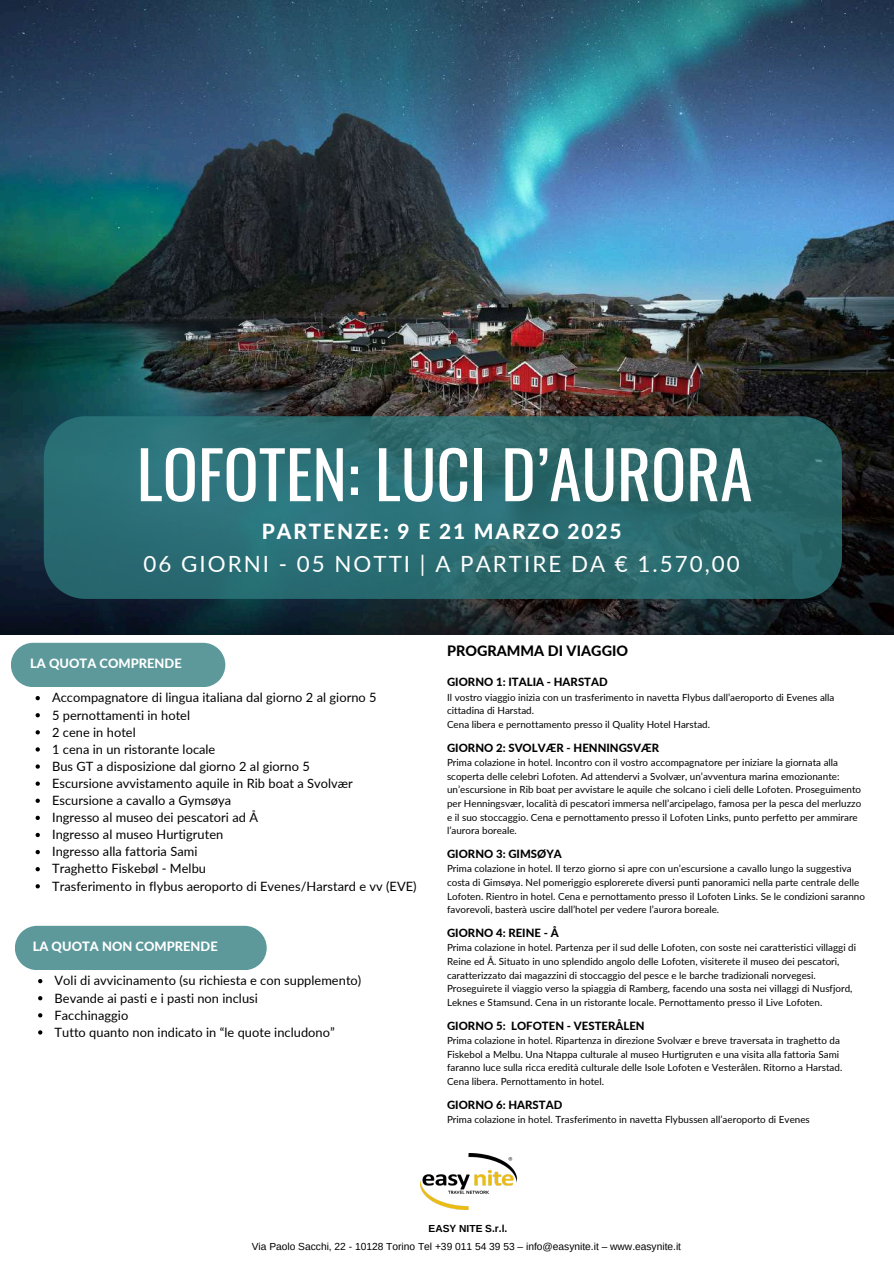
<style>
.page{position:relative;width:894px;height:1264px;background:#fff}
.page>*{position:absolute;margin:0;border:0;box-sizing:border-box;transform-origin:0 0}
.t1{font:65.4px "Oswald";color:#fff}
.t2{font:22.35px "Lato";letter-spacing:.09em;color:#fff}
.t3{font:800 20.85px "Lato";letter-spacing:.09em;color:#fff}
.t4{font:800 14.25px "Lato";letter-spacing:.005em;color:#000}
.t5{font:12.75px/17.1px "Lato";letter-spacing:.005em;color:#000}
.t6{font:800 12.75px "Lato";letter-spacing:.005em;color:#fff}
.t7{font:800 11.25px "Lato";letter-spacing:.005em;color:#000}
.t8{font:10.2px "Arimo";color:#000}
.t9{font:700 10.2px "Arimo";color:#000}
.t10{font:9.75px/13.6px "Lato";letter-spacing:.005em;color:#000}
</style>
<div class="page">
<img style="left:0;top:0;width:893px;height:634px">
<svg style="left:44px;top:416px;width:797px;height:183px;background:#2b6b70"></svg>
<div style="left:11px;top:642px;width:214px;height:45px;background:#5d999b"></div>
<div style="left:15px;top:925px;width:251px;height:45px;background:#5d999b"></div>
<img style="left:420px;top:1153px;width:96px;height:55px">
<svg style="left:36px;top:696px;width:4px;height:4px"></svg>
<svg style="left:36px;top:713px;width:4px;height:4px"></svg>
<svg style="left:36px;top:730px;width:4px;height:4px"></svg>
<svg style="left:36px;top:747px;width:4px;height:4px"></svg>
<svg style="left:36px;top:764px;width:4px;height:4px"></svg>
<svg style="left:36px;top:781px;width:4px;height:4px"></svg>
<svg style="left:36px;top:798px;width:4px;height:5px"></svg>
<svg style="left:36px;top:815px;width:4px;height:5px"></svg>
<svg style="left:36px;top:832px;width:4px;height:5px"></svg>
<svg style="left:36px;top:850px;width:4px;height:4px"></svg>
<svg style="left:36px;top:867px;width:4px;height:4px"></svg>
<svg style="left:36px;top:884px;width:4px;height:4px"></svg>
<svg style="left:38px;top:979px;width:4px;height:4px"></svg>
<svg style="left:38px;top:996px;width:4px;height:4px"></svg>
<svg style="left:38px;top:1013px;width:4px;height:4px"></svg>
<svg style="left:38px;top:1030px;width:4px;height:4px"></svg>
<h1 class="t1" style="left:137px;top:423px;width:617px">LOFOTEN: LUCI D’AURORA</h1>
<h3 class="t3" style="left:262px;top:518px;width:361px">PARTENZE: 9 E 21 MARZO 2025</h3>
<h2 class="t2" style="left:143px;top:550px;width:597px">06 GIORNI - 05 NOTTI | A PARTIRE DA € 1.570,00</h2>
<h3 class="t6" style="left:30px;top:655px;width:153px">LA QUOTA COMPRENDE</h3>
<p class="t5" style="left:52px;top:689px;width:366px">Accompagnatore di lingua italiana dal giorno 2 al giorno 5<br>5 pernottamenti in hotel<br>2 cene in hotel<br>1 cena in un ristorante locale<br>Bus GT a disposizione dal giorno 2 al giorno 5<br>Escursione avvistamento aquile in Rib boat a Svolvær Escursione a cavallo a Gymsøya<br>Ingresso al museo dei pescatori ad Å<br>Ingresso al museo Hurtigruten<br>Ingresso alla fattoria Sami<br>Traghetto Fiskebøl - Melbu<br>Trasferimento in flybus aeroporto di Evenes/Harstard e vv (EVE)</p>
<h3 class="t6" style="left:33px;top:938px;width:186px">LA QUOTA NON COMPRENDE</h3>
<h3 class="t5" style="left:55px;top:971px;width:308px">Voli di avvicinamento (su richiesta e con supplemento)<br>Bevande ai pasti e i pasti non inclusi<br>Facchinaggio<br>Tutto quanto non indicato in “le quote includono”</h3>
<h3 class="t4" style="left:447px;top:642px;width:182px">PROGRAMMA DI VIAGGIO</h3>
<p class="t7" style="left:447px;top:675px;width:162px">GIORNO 1: ITALIA - HARSTAD</p>
<p class="t10" style="left:447px;top:690px;width:389px">Il vostro viaggio inizia con un trasferimento in navetta Flybus dall’aeroporto di Evenes alla cittadina di Harstad.<br>Cena libera e pernottamento presso il Quality Hotel Harstad.</p>
<p class="t7" style="left:447px;top:740px;width:213px">GIORNO 2: SVOLVÆR - HENNINGSVÆR</p>
<p class="t10" style="left:447px;top:755px;width:415px">Prima colazione in hotel. Incontro con il vostro accompagnatore per iniziare la giornata alla scoperta delle celebri Lofoten. Ad attendervi a Svolvær, un’avventura marina emozionante: un’escursione in Rib boat per avvistare le aquile che solcano i cieli delle Lofoten. Proseguimento per Henningsvær, località di pescatori immersa nell’arcipelago, famosa per la pesca del merluzzo e il suo stoccaggio. Cena e pernottamento presso il Lofoten Links, punto perfetto per ammirare l’aurora boreale.</p>
<p class="t7" style="left:447px;top:847px;width:116px">GIORNO 3: GIMSØYA</p>
<p class="t10" style="left:447px;top:861px;width:419px">Prima colazione in hotel. Il terzo giorno si apre con un’escursione a cavallo lungo la suggestiva costa di Gimsøya. Nel pomeriggio esplorerete diversi punti panoramici nella parte centrale delle Lofoten. Rientro in hotel. Cena e pernottamento presso il Lofoten Links. Se le condizioni saranno favorevoli, basterà uscire dall’hotel per vedere l’aurora boreale.</p>
<p class="t7" style="left:447px;top:926px;width:113px">GIORNO 4: REINE - Å</p>
<p class="t10" style="left:447px;top:940px;width:410px">Prima colazione in hotel. Partenza per il sud delle Lofoten, con soste nei caratteristici villaggi di Reine ed Å. Situato in uno splendido angolo delle Lofoten, visiterete il museo dei pescatori, caratterizzato dai magazzini di stoccaggio del pesce e le barche tradizionali norvegesi.<br>Proseguirete il viaggio verso la spiaggia di Ramberg, facendo una sosta nei villaggi di Nusfjord, Leknes e Stamsund. Cena in un ristorante locale. Pernottamento presso il Live Lofoten.</p>
<p class="t7" style="left:447px;top:1018px;width:199px">GIORNO 5: LOFOTEN - VESTERÅLEN</p>
<p class="t10" style="left:447px;top:1033px;width:397px">Prima colazione in hotel. Ripartenza in direzione Svolvær e breve traversata in traghetto da Fiskebol a Melbu. Una Ntappa culturale al museo Hurtigruten e una visita alla fattoria Sami faranno luce sulla ricca eredità culturale delle Isole Lofoten e Vesterålen. Ritorno a Harstad.<br>Cena libera. Pernottamento in hotel.</p>
<p class="t7" style="left:447px;top:1097px;width:117px">GIORNO 6: HARSTAD</p>
<p class="t10" style="left:447px;top:1112px;width:364px">Prima colazione in hotel. Trasferimento in navetta Flybussen all’aeroporto di Evenes</p>
<p class="t9" style="left:428px;top:1223px;width:80px">EASY NITE S.r.l.</p>
<p class="t8" style="left:252px;top:1240px;width:430px">Via Paolo Sacchi, 22 - 10128 Torino Tel +39 011 54 39 53 – info@easynite.it – www.easynite.it</p>
</div>
